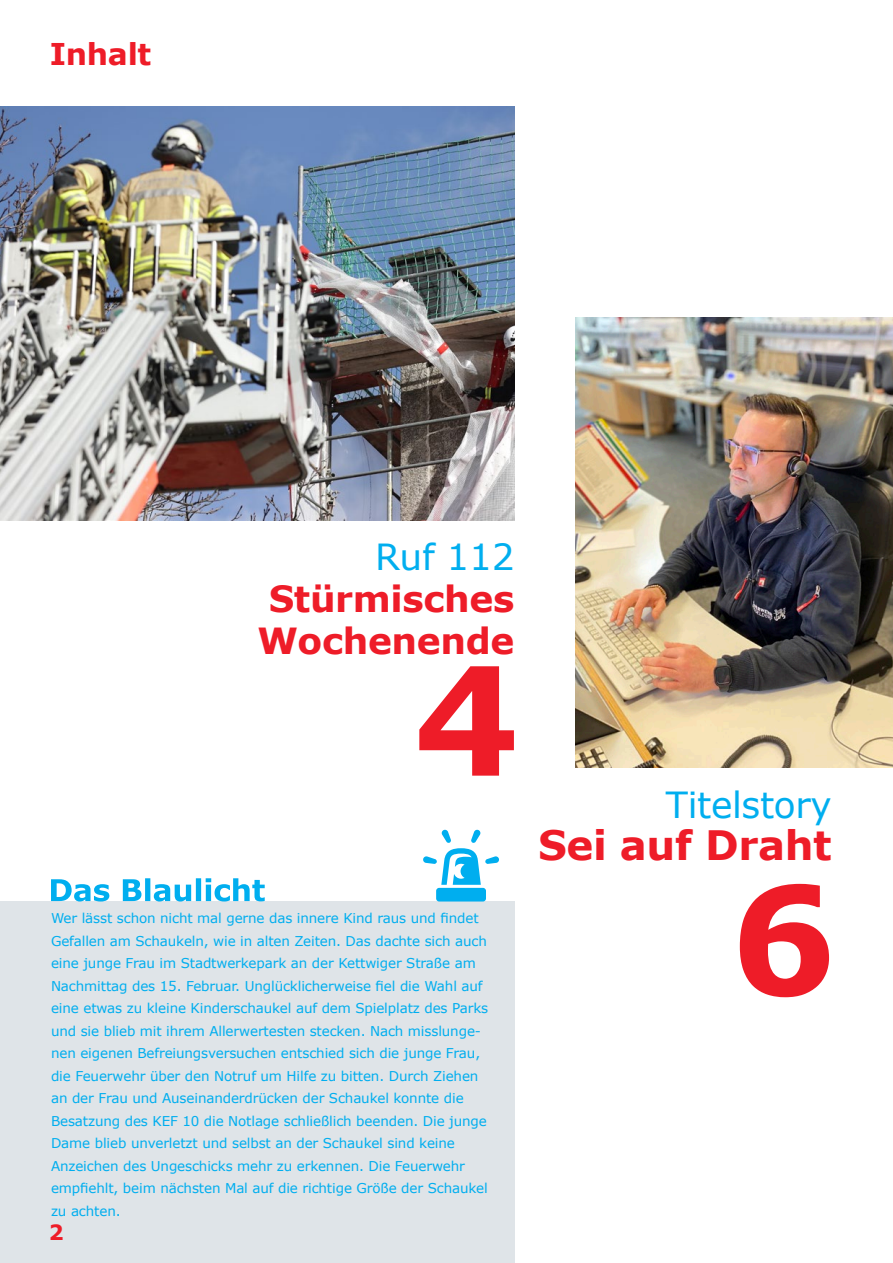
<style>
.page{position:relative;width:893px;height:1263px;background:#fff}
.page>*{position:absolute;margin:0;border:0;box-sizing:border-box;transform-origin:0 0}
.t1{font:700 150px "Verdana";color:#ee1c28}
.t2{font:700 40.5px "Verdana";letter-spacing:-.01em;color:#ee1c28}
.t3{font:700 36px/42px "Verdana";letter-spacing:-.01em;color:#ee1c28;text-align:center}
.t4{font:36px "Verdana";letter-spacing:-.01em;color:#00aeef}
.t5{font:700 30px "Verdana";letter-spacing:-.01em;color:#ee1c28}
.t6{font:700 21px "Verdana";color:#ee1c28}
.t7{font:13.5px/22.5px "Verdana";letter-spacing:-.01em;color:#00aeef}
</style>
<div class="page">
<div style="left:0;top:901px;width:514px;height:362px;background:#dfe4e8"></div>
<img style="left:0;top:106px;width:514px;height:414px">
<img style="left:575px;top:318px;width:318px;height:450px">
<svg style="left:51px;top:878px;width:214px;height:23px"></svg>
<div style="left:436px;top:888px;width:50px;height:13px;background:#00aeef;border-radius:3px"></div>
<svg style="left:423px;top:829px;width:76px;height:56px"></svg>
<h3 class="t5" style="left:50px;top:33px;width:103px">Inhalt</h3>
<h3 class="t4" style="left:375px;top:532px;width:141px">Ruf 112</h3>
<h3 class="t3" style="left:257px;top:577px;width:259px">Stürmisches<br>Wochenende</h3>
<h1 class="t1" style="left:413px;top:614px;width:108px">4</h1>
<p class="t7" style="left:51px;top:907px;width:439px">Wer lässt schon nicht mal gerne das innere Kind raus und findet Gefallen am Schaukeln, wie in alten Zeiten. Das dachte sich auch eine junge Frau im Stadtwerkepark an der Kettwiger Straße am Nachmittag des 15. Februar. Unglücklicherweise fiel die Wahl auf eine etwas zu kleine Kinderschaukel auf dem Spielplatz des Parks und sie blieb mit ihrem Allerwertesten stecken. Nach misslunge&shy;nen eigenen Befreiungsversuchen entschied sich die junge Frau, die Feuerwehr über den Notruf um Hilfe zu bitten. Durch Ziehen an der Frau und Auseinanderdrücken der Schaukel konnte die Besatzung des KEF 10 die Notlage schließlich beenden. Die junge Dame blieb unverletzt und selbst an der Schaukel sind keine Anzeichen des Ungeschicks mehr zu erkennen. Die Feuerwehr empfiehlt, beim nächsten Mal auf die richtige Größe der Schaukel zu achten.</p>
<h3 class="t6" style="left:49px;top:1218px;width:16px">2</h3>
<h3 class="t4" style="left:666px;top:780px;width:167px">Titelstory</h3>
<h2 class="t2" style="left:538px;top:816px;width:295px">Sei auf Draht</h2>
<h1 class="t1" style="left:730px;top:834px;width:108px">6</h1>
</div>
